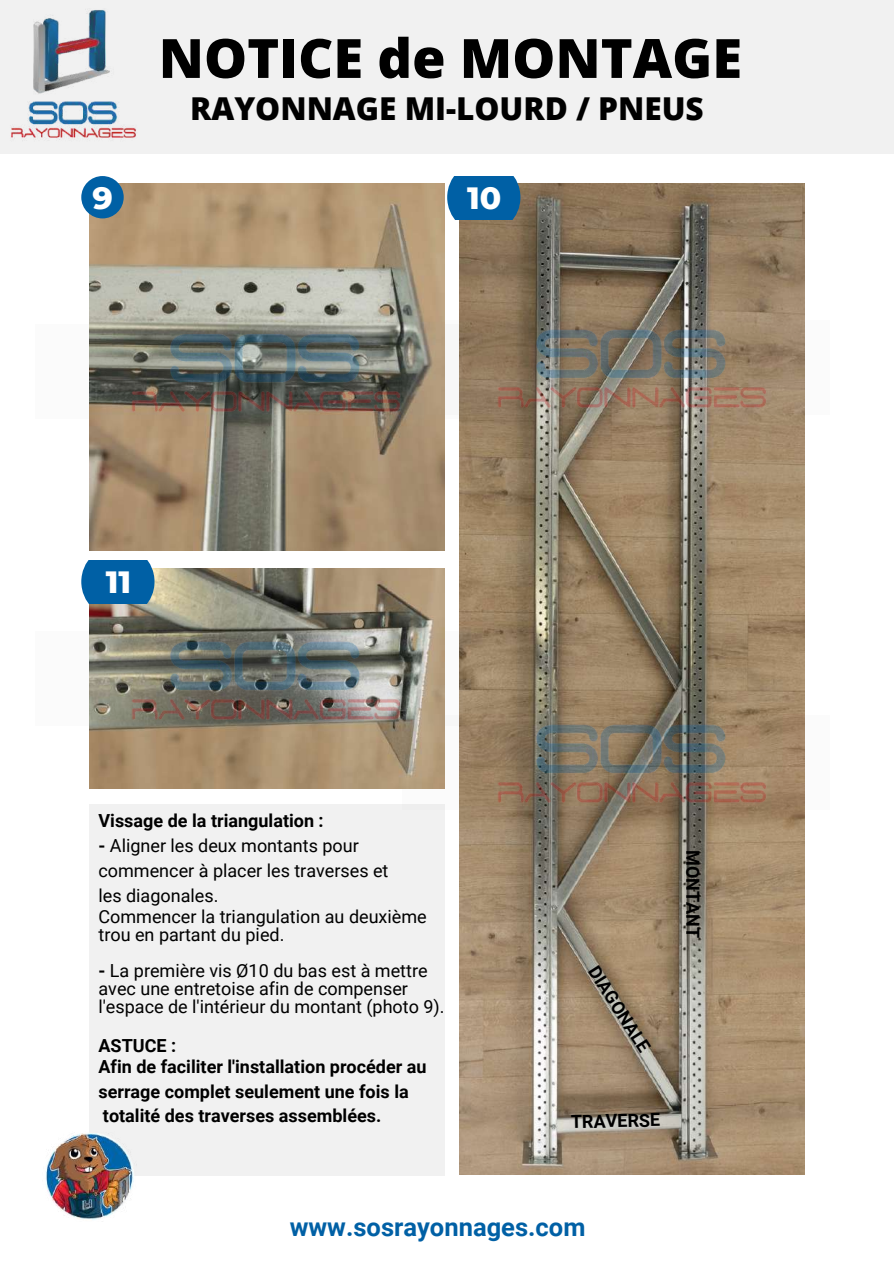
<style>
.page{position:relative;width:894px;height:1264px;background:#fff}
.page>*{position:absolute;margin:0;border:0;box-sizing:border-box;transform-origin:0 0}
.t1{font:800 54.15px "Open Sans";color:#000}
.t2{font:800 31.5px "Open Sans";color:#000}
.t3{font:800 31.35px "Montserrat";color:#fff}
.t4{font:700 25.5px "Roboto";color:#0060a5}
.t5{font:18px/18px "Roboto";color:#000}
.t6{font:700 18px/21.5px "Roboto";color:#000}
.s1{font-weight:700}
</style>
<div class="page">
<img style="left:89px;top:183px;width:355px;height:368px">
<img style="left:89px;top:569px;width:355px;height:219px">
<svg style="left:81px;top:560px;width:73px;height:43px;background:#0e69a9"></svg>
<img style="left:459px;top:183px;width:345px;height:991px">
<div style="left:89px;top:803px;width:356px;height:372px;background:#f1f1f1"></div>
<svg style="left:447px;top:176px;width:73px;height:43px;background:#0d67a7"></svg>
<div style="left:0;top:0;width:893px;height:154px;background:#f1f1f1"></div>
<img style="left:45px;top:1133px;width:91px;height:87px">
<div style="left:81px;top:176px;width:43px;height:42px;background:#0060a5;border-radius:50%"></div>
<svg style="left:89px;top:324px;width:373px;height:95px;background:#7e7a6b"></svg>
<img style="left:117px;top:324px;width:294px;height:104px">
<svg style="left:89px;top:631px;width:373px;height:95px"></svg>
<img style="left:117px;top:631px;width:294px;height:104px">
<svg style="left:402px;top:320px;width:403px;height:94px;background:#a3937e"></svg>
<img style="left:483px;top:320px;width:294px;height:103px">
<svg style="left:402px;top:714px;width:403px;height:95px"></svg>
<img style="left:483px;top:715px;width:294px;height:103px">
<h3 class="t3" style="left:92px;top:178px;width:22px">9</h3>
<h1 class="t1" style="left:159px;top:20px;width:584px">NOTICE de MONTAGE</h1>
<h2 class="t2" style="left:190px;top:86px;width:515px">RAYONNAGE MI-LOURD / PNEUS</h2>
<h3 class="t3" style="left:467px;top:178px;width:36px">10</h3>
<h3 class="t3" style="left:106px;top:562px;width:27px">11</h3>
<p class="t6" style="left:98px;top:810px;width:227px">Vissage de la triangulation :</p>
<p class="t5" style="left:98px;top:833px;width:291px;line-height:24.8px"><span class="s1">-</span> Aligner les deux montants pour commencer à placer les traverses et les diagonales.</p>
<p class="t5" style="left:98px;top:907px;width:330px">Commencer la triangulation au deuxième trou en partant du pied.</p>
<p class="t5" style="left:98px;top:962px;width:347px"><span class="s1">-</span> La première vis Ø10 du bas est à mettre avec une entretoise afin de compenser l'espace de l'intérieur du montant (photo 9).</p>
<p class="t6" style="left:98px;top:1034px;width:329px">ASTUCE :<br>Afin de faciliter l'installation procéder au</p>
<p class="t6" style="left:98px;top:1079px;width:312px;line-height:24.8px">serrage complet seulement une fois la totalité des traverses assemblées.</p>
<p class="t6" style="left:601px;top:961px;width:100px;rotate:57deg">DIAGONALE</p>
<p class="t6" style="left:570px;top:1111px;width:91px;rotate:-1deg">TRAVERSE</p>
<p class="t6" style="left:703px;top:849px;width:90px;rotate:90deg">MONTANT</p>
<h3 class="t4" style="left:290px;top:1212px;width:297px">www.sosrayonnages.com</h3>
</div>
